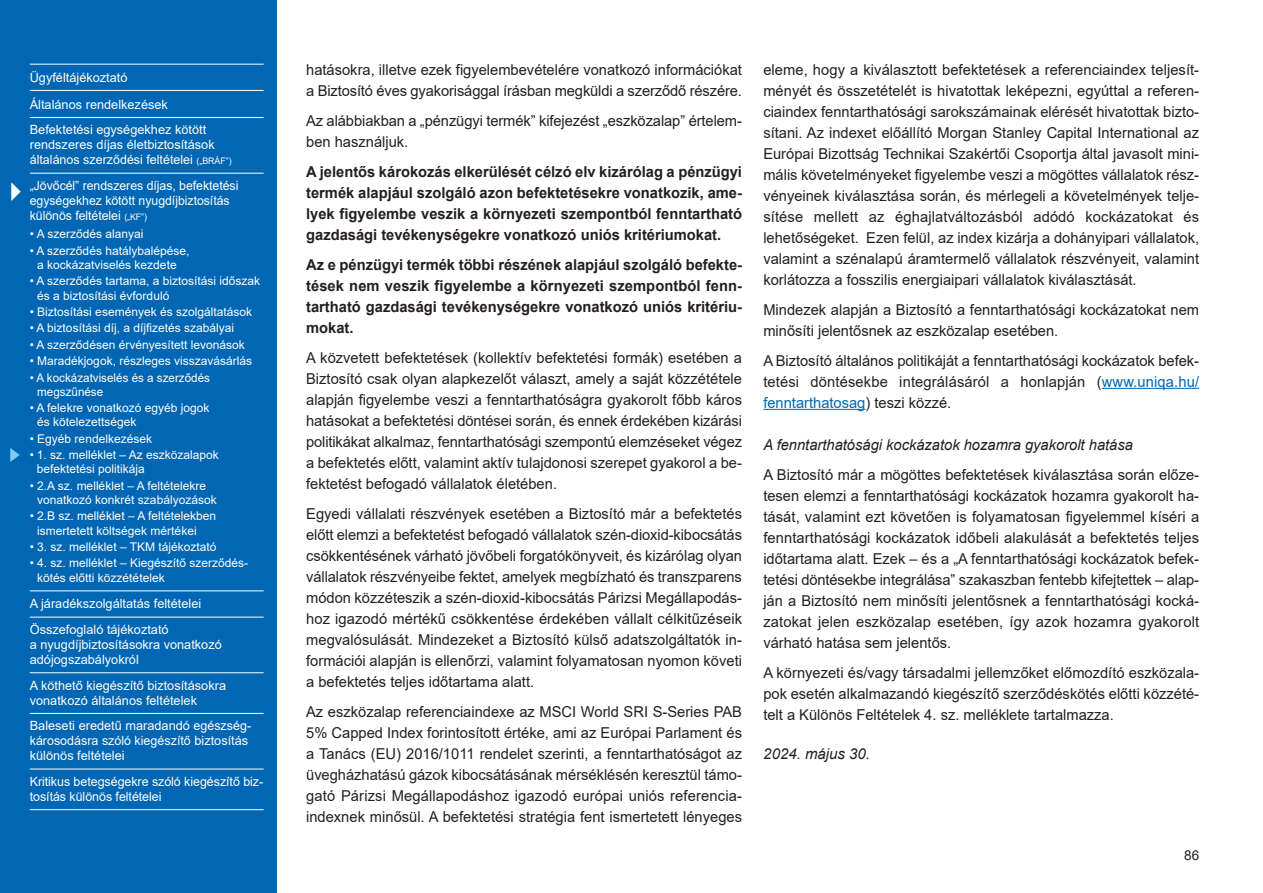
<style>
.page{position:relative;width:1263px;height:893px;background:#fff}
.page>*{position:absolute;margin:0;border:0;box-sizing:border-box;transform-origin:0 0}
.t1{font:15px/21px "Arial";color:#231f20;text-align:justify}
.t2{font:700 15px/21px "Arial";color:#231f20;text-align:justify}
.t3{font:italic 15px "Arial";color:#231f20}
.t4{font:13.5px "Arial";color:#231f20}
.t5{font:12.75px/15px "Arial";color:#fff}
.t6{font:12px/14.2px "Arial";color:#fff}
.s1{font-size:9px}
.s2{color:#0166b3}
</style>
<div class="page">
<hr style="left:1102px;top:388px;width:97px;height:1px;background:#0166b3">
<hr style="left:763px;top:409px;width:102px;height:1px;background:#0166b3">
<div style="left:0;top:0;width:276px;height:893px;background:#0166b3"></div>
<hr style="left:30px;top:64px;width:234px;height:1px;background:#fff">
<hr style="left:30px;top:90px;width:234px;height:1px;background:#fff">
<hr style="left:30px;top:117px;width:234px;height:1px;background:#fff">
<hr style="left:30px;top:173px;width:234px;height:1px;background:#fff">
<hr style="left:30px;top:590px;width:234px;height:1px;background:#fff">
<hr style="left:30px;top:617px;width:234px;height:1px;background:#fff">
<hr style="left:30px;top:672px;width:234px;height:1px;background:#fff">
<hr style="left:30px;top:713px;width:234px;height:1px;background:#fff">
<hr style="left:30px;top:769px;width:234px;height:1px;background:#fff">
<hr style="left:30px;top:809px;width:234px;height:1px;background:#fff">
<p class="t5" style="left:30px;top:70px;width:99px">Ügyféltájékoztató</p>
<p class="t5" style="left:30px;top:97px;width:140px">Általános rendelkezések</p>
<p class="t5" style="left:30px;top:122px;width:203px">Befektetési egységekhez kötött rendszeres díjas életbiztosítások általános szerződési feltételei <span class="s1">(„BRÁF”)</span></p>
<p class="t5" style="left:30px;top:178px;width:210px">„Jövőcél” rendszeres díjas, befektetési egységekhez kötött nyugdíj biztosítás különös feltételei <span class="s1">(„KF”)</span></p>
<p class="t6" style="left:30px;top:227px;width:115px">• A szerződés alanyai</p>
<p class="t6" style="left:30px;top:244px;width:161px;text-align:center">• A szerződés hatálybalépése, a kockázatviselés kezdete</p>
<p class="t6" style="left:37px;top:274px;width:224px;text-indent:-8px">• A szerződés tartama, a biztosítási időszak és a biztosítási évforduló</p>
<p class="t6" style="left:30px;top:305px;width:224px">• Biztosítási események és szolgáltatások</p>
<p class="t6" style="left:30px;top:321px;width:206px">• A biztosítási díj, a díjfizetés szabályai</p>
<p class="t6" style="left:30px;top:338px;width:216px">• A szerződésen érvényesített levonások</p>
<p class="t6" style="left:30px;top:354px;width:224px">• Maradékjogok, részleges visszavásárlás</p>
<p class="t6" style="left:37px;top:370px;width:174px;text-indent:-7px">• A kockázatviselés és a szerződés megszűnése</p>
<p class="t6" style="left:37px;top:401px;width:174px;text-indent:-8px">• A felekre vonatkozó egyéb jogok és kötelezettségek</p>
<p class="t6" style="left:30px;top:432px;width:124px">• Egyéb rendelkezések</p>
<p class="t6" style="left:37px;top:448px;width:184px;text-indent:-7px">• 1. sz. melléklet – Az eszközalapok befektetési politikája</p>
<p class="t6" style="left:37px;top:479px;width:181px;text-indent:-8px">• 2.A sz. melléklet – A feltételekre vonatkozó konkrét szabályozások</p>
<p class="t6" style="left:37px;top:509px;width:180px;text-indent:-8px">• 2.B sz. melléklet – A feltételekben ismertetett költségek mértékei</p>
<p class="t6" style="left:30px;top:540px;width:188px">• 3. sz. melléklet – TKM tájékoztató</p>
<p class="t6" style="left:37px;top:556px;width:212px;text-indent:-8px">• 4. sz. melléklet – Kiegészítő szerződés - kötés előtti közzétételek</p>
<p class="t5" style="left:30px;top:596px;width:173px">A járadékszolgáltatás feltételei</p>
<p class="t5" style="left:30px;top:622px;width:194px">Összefoglaló tájékoztató<br>a nyugdíjbiztosításokra vonatkozó adójogszabályokról</p>
<p class="t5" style="left:30px;top:678px;width:198px">A köthető kiegészítő biztosításokra vonatkozó általános feltételek</p>
<p class="t5" style="left:30px;top:718px;width:223px">Baleseti eredetű maradandó egészség&shy;károsodásra szóló kiegészítő biztosítás különös feltételei</p>
<p class="t5" style="left:30px;top:774px;width:235px">Kritikus betegségekre szóló kiegészítő biz&shy;tosítás különös feltételei</p>
<p class="t1" style="left:306px;top:59px;width:437px">hatásokra, illetve ezek figyelembevételére vonatkozó információkat a Biztosító éves gyakorisággal írásban megküldi a szerződő részére.</p>
<p class="t1" style="left:306px;top:110px;width:437px">Az alábbiakban a „pénzügyi termék” kifejezést „eszközalap” értelem&shy;ben használjuk.</p>
<p class="t2" style="left:306px;top:161px;width:437px">A jelentős károkozás elkerülését célzó elv kizárólag a pénzügyi termék alapjául szolgáló azon befektetésekre vonatkozik, ame&shy;lyek figyelembe veszik a környezeti szempontból fenntartható gazdasági tevékenységekre vonatkozó uniós kritériumokat.</p>
<p class="t2" style="left:306px;top:254px;width:437px">Az e pénzügyi termék többi részének alapjául szolgáló befekte&shy;tések nem veszik figyelembe a környezeti szempontból fenn&shy;tartható gazdasági tevékenységekre vonatkozó uniós kritériu&shy;mokat.</p>
<p class="t1" style="left:306px;top:347px;width:437px">A közvetett befektetések (kollektív befektetési formák) esetében a Biztosító csak olyan alapkezelőt választ, amely a saját közzététele alapján figyelembe veszi a fenntarthatóságra gyakorolt főbb káros hatásokat a befektetési döntései során, és ennek érdekében kizárási politikákat alkalmaz, fenntarthatósági szempontú elemzéseket végez a befektetés előtt, valamint aktív tulajdonosi szerepet gyakorol a be&shy;fektetést befogadó vállalatok életében.</p>
<p class="t1" style="left:306px;top:503px;width:437px">Egyedi vállalati részvények esetében a Biztosító már a befektetés előtt elemzi a befektetést befogadó vállalatok szén-dioxid-kibocsátás csökkentésének várható jövőbeli forgatókönyveit, és kizárólag olyan vállalatok részvényeibe fektet, amelyek megbízható és transzparens módon közzéteszik a szén-dioxid-kibocsátás Párizsi Megállapodás&shy;hoz igazodó mértékű csökkentése érdekében vállalt célkitűzéseik megvalósulását. Mindezeket a Biztosító külső adatszolgáltatók in&shy;formációi alapján is ellenőrzi, valamint folyamatosan nyomon követi a befektetés teljes időtartama alatt.</p>
<p class="t1" style="left:306px;top:701px;width:437px">Az eszközalap referenciaindexe az MSCI World SRI S-Series PAB 5% Capped Index forintosított értéke, ami az Európai Parlament és a Tanács (EU) 2016/1011 rendelet szerinti, a fenntarthatóságot az üvegházhatású gázok kibocsátásának mérséklésén keresztül támo&shy;gató Párizsi Megállapodáshoz igazodó európai uniós referencia&shy;indexnek minősül. A befektetési stratégia fent ismertetett lényeges</p>
<p class="t1" style="left:763px;top:59px;width:437px">eleme, hogy a kiválasztott befektetések a referenciaindex teljesít&shy;ményét és összetételét is hivatottak leképezni, egyúttal a referen&shy;ciaindex fenntarthatósági sarokszámainak elérését hivatottak bizto&shy;sítani. Az indexet előállító Morgan Stanley Capital International az Európai Bizottság Technikai Szakértői Csoportja által javasolt mini&shy;mális követelményeket figyelembe veszi a mögöttes vállalatok rész&shy;vényeinek kiválasztása során, és mérlegeli a követelmények telje&shy;sítése mellett az éghajlatváltozásból adódó kockázatokat és lehetőségeket. Ezen felül, az index kizárja a dohányipari vállalatok, valamint a szénalapú áramtermelő vállalatok részvényeit, valamint korlátozza a fosszilis energiaipari vállalatok kiválasztását.</p>
<p class="t1" style="left:763px;top:299px;width:437px">Mindezek alapján a Biztosító a fenntarthatósági kockázatokat nem minősíti jelentősnek az eszközalap esetében.</p>
<p class="t1" style="left:763px;top:350px;width:437px">A Biztosító általános politikáját a fenntarthatósági kockázatok befek&shy;tetési döntésekbe integrálásáról a honlapján (<span class="s2">www.uniqa.hu/ fenntarthatosag</span>) teszi közzé.</p>
<p class="t3" style="left:763px;top:436px;width:371px">A fenntarthatósági kockázatok hozamra gyakorolt hatása</p>
<p class="t1" style="left:763px;top:464px;width:437px">A Biztosító már a mögöttes befektetések kiválasztása során előze&shy;tesen elemzi a fenntarthatósági kockázatok hozamra gyakorolt ha&shy;tását, valamint ezt követően is folyamatosan figyelemmel kíséri a fenntarthatósági kockázatok időbeli alakulását a befektetés teljes időtartama alatt. Ezek – és a „A fenntarthatósági kockázatok befek&shy;tetési döntésekbe integrálása” szakaszban fentebb kifejtettek – alap&shy;ján a Biztosító nem minősíti jelentősnek a fenntarthatósági kocká&shy;zatokat jelen eszközalap esetében, így azok hozamra gyakorolt várható hatása sem jelentős.</p>
<p class="t1" style="left:763px;top:662px;width:437px">A környezeti és/vagy társadalmi jellemzőket előmozdító eszközala&shy;pok esetén alkalmazandó kiegészítő szerződéskötés előtti közzété&shy;telt a Különös Feltételek 4. sz. melléklete tartalmazza.</p>
<p class="t3" style="left:763px;top:745px;width:108px">2024. május 30.</p>
<p class="t4" style="left:1184px;top:848px;width:17px">86</p>
</div>
